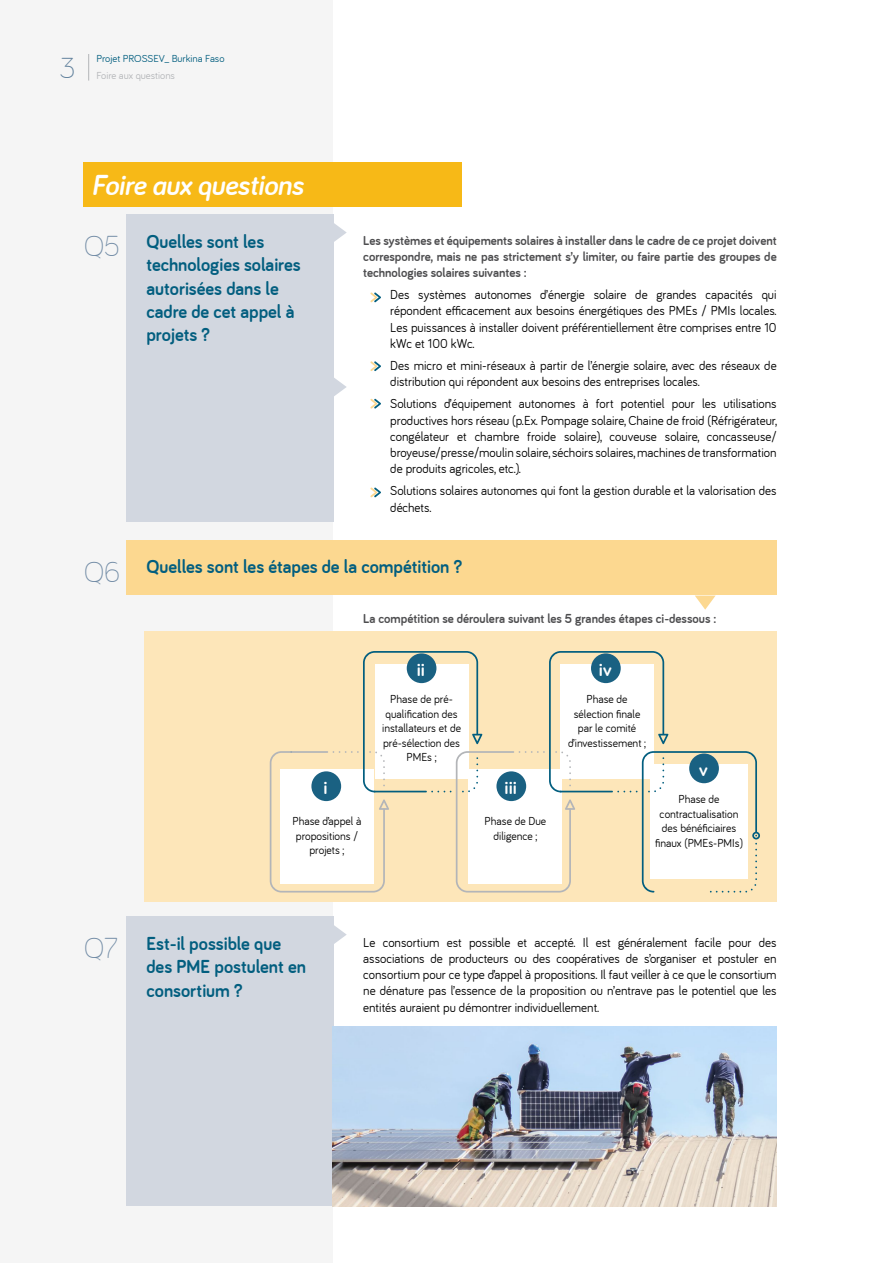
<style>
.page{position:relative;width:893px;height:1263px;background:#fff}
.page>*{position:absolute;margin:0;border:0;box-sizing:border-box;transform-origin:0 0}
.t1{font:italic 700 30px "Bariol";letter-spacing:-.01em;color:#fff;scale:.95 1}
.t2{font:300 30px "Bariol";color:#718ba5;scale:.95 1}
.t3{font:300 30px "Bariol";color:#5d7e9a}
.t4{font:700 19.5px/23.4px "Bariol";color:#025e7f;scale:.95 1}
.t5{font:700 19.05px "Bariol";color:#fff}
.t6{font:13.5px/16.2px "Bariol";color:#000;text-align:justify;scale:.95 1}
.t7{font:700 13.5px/16.2px "Bariol";color:#4d4d4f;text-align:justify;scale:.95 1}
.t8{font:12px/14.4px "Bariol";color:#000;text-align:center;scale:.95 1}
.t9{font:10.5px "Bariol";color:#025e7f}
.t10{font:10.5px "Bariol";color:#b3b5b8}
.s1{font-weight:300;font-size:30px;color:#718ba5}
</style>
<div class="page">
<div style="left:0;top:0;width:333px;height:1263px;background:#f5f5f5"></div>
<div style="left:126px;top:214px;width:207px;height:308px;background:#d2d7e0"></div>
<div style="left:126px;top:917px;width:207px;height:289px;background:#d2d7e0"></div>
<svg style="left:333px;top:222px;width:14px;height:21px"></svg>
<svg style="left:333px;top:924px;width:14px;height:21px"></svg>
<svg style="left:333px;top:377px;width:13px;height:20px"></svg>
<div style="left:82px;top:162px;width:379px;height:44px;background:#f7b917"></div>
<svg style="left:88px;top:54px;width:1px;height:27px"></svg>
<svg style="left:370px;top:292px;width:11px;height:10px"></svg>
<svg style="left:370px;top:361px;width:11px;height:10px"></svg>
<svg style="left:370px;top:399px;width:11px;height:10px"></svg>
<svg style="left:370px;top:488px;width:11px;height:9px"></svg>
<svg style="left:695px;top:596px;width:20px;height:14px"></svg>
<div style="left:126px;top:540px;width:650px;height:54px;background:#fcd890"></div>
<div style="left:144px;top:631px;width:632px;height:270px;background:#fde6b9"></div>
<svg style="left:270px;top:651px;width:490px;height:241px"></svg>
<div style="left:689px;top:753px;width:30px;height:30px;background:#1a6182;border-radius:50%"></div>
<img style="left:333px;top:1026px;width:443px;height:180px">
<h1 class="t3" style="left:59px;top:51px;width:18px">3</h1>
<p class="t9" style="left:96px;top:53px;width:130px">Projet PROSSEV_ Burkina Faso</p>
<p class="t10" style="left:96px;top:69px;width:80px">Foire aux questions</p>
<h1 class="t1" style="left:92px;top:168px;width:224px">Foire aux questions</h1>
<h1 class="t2" style="left:84px;top:229px;width:39px">Q5</h1>
<h2 class="t4" style="left:146px;top:230px;width:164px">Quelles sont les technologies solaires autorisées dans le cadre de cet appel à projets ?</h2>
<p class="t7" style="left:363px;top:232px;width:437px">Les systèmes et équipements solaires à installer dans le cadre de ce projet doivent correspondre, mais ne pas strictement s’y limiter, ou faire partie des groupes de technologies solaires suivantes :</p>
<p class="t6" style="left:390px;top:287px;width:408px;text-indent:-17px">• Des systèmes autonomes d’énergie solaire de grandes capacités qui répondent efficacement aux besoins énergétiques des PMEs / PMIs locales.<br>Les puissances à installer doivent préférentiellement être comprises entre 10 kWc et 100 kWc.</p>
<p class="t6" style="left:390px;top:357px;width:408px;text-indent:-17px">• Des micro et mini-réseaux à partir de l’énergie solaire, avec des réseaux de distribution qui répondent aux besoins des entreprises locales.</p>
<p class="t6" style="left:390px;top:396px;width:409px;text-indent:-17px">• Solutions d’équipement autonomes à fort potentiel pour les utilisations productives hors réseau (p.Ex. Pompage solaire, Chaine de froid (Réfrigérateur, congélateur et chambre froide solaire), couveuse solaire, concasseuse/ broyeuse/presse/moulin solaire, séchoirs solaires, machines de transformation de produits agricoles, etc.).</p>
<p class="t6" style="left:390px;top:483px;width:408px;text-indent:-17px">• Solutions solaires autonomes qui font la gestion durable et la valorisation des déchets.</p>
<h2 class="t4" style="left:84px;top:555px;width:399px"><span class="s1">Q6</span> Quelles sont les étapes de la compétition ?</h2>
<p class="t7" style="left:363px;top:610px;width:373px">La compétition se déroulera suivant les 5 grandes étapes ci-dessous :</p>
<h3 class="t5" style="left:417px;top:658px;width:10px">ii</h3>
<h3 class="t5" style="left:599px;top:658px;width:14px">iv</h3>
<p class="t8" style="left:382px;top:692px;width:84px">Phase de pré&shy;qualification des installateurs et de pré-sélection des<br>PMEs ;</p>
<p class="t8" style="left:568px;top:692px;width:84px">Phase de sélection finale par le comité d’investissement ;</p>
<h3 class="t5" style="left:324px;top:776px;width:6px">i</h3>
<h3 class="t5" style="left:505px;top:776px;width:14px">iii</h3>
<p class="t8" style="left:292px;top:814px;width:74px">Phase d’appel à propositions / projets ;</p>
<p class="t8" style="left:485px;top:814px;width:66px">Phase de Due diligence ;</p>
<h3 class="t5" style="left:699px;top:759px;width:10px">v</h3>
<p class="t8" style="left:655px;top:792px;width:94px">Phase de contractualisation des bénéficiaires finaux (PMEs-PMIs)</p>
<h1 class="t2" style="left:84px;top:931px;width:37px">Q7</h1>
<h2 class="t4" style="left:146px;top:932px;width:169px">Est-il possible que des PME postulent en consortium ?</h2>
<p class="t6" style="left:363px;top:934px;width:437px">Le consortium est possible et accepté. Il est généralement facile pour des associations de producteurs ou des coopératives de s’organiser et postuler en consortium pour ce type d’appel à propositions. Il faut veiller à ce que le consortium ne dénature pas l’essence de la proposition ou n’entrave pas le potentiel que les entités auraient pu démontrer individuellement.</p>
</div>
